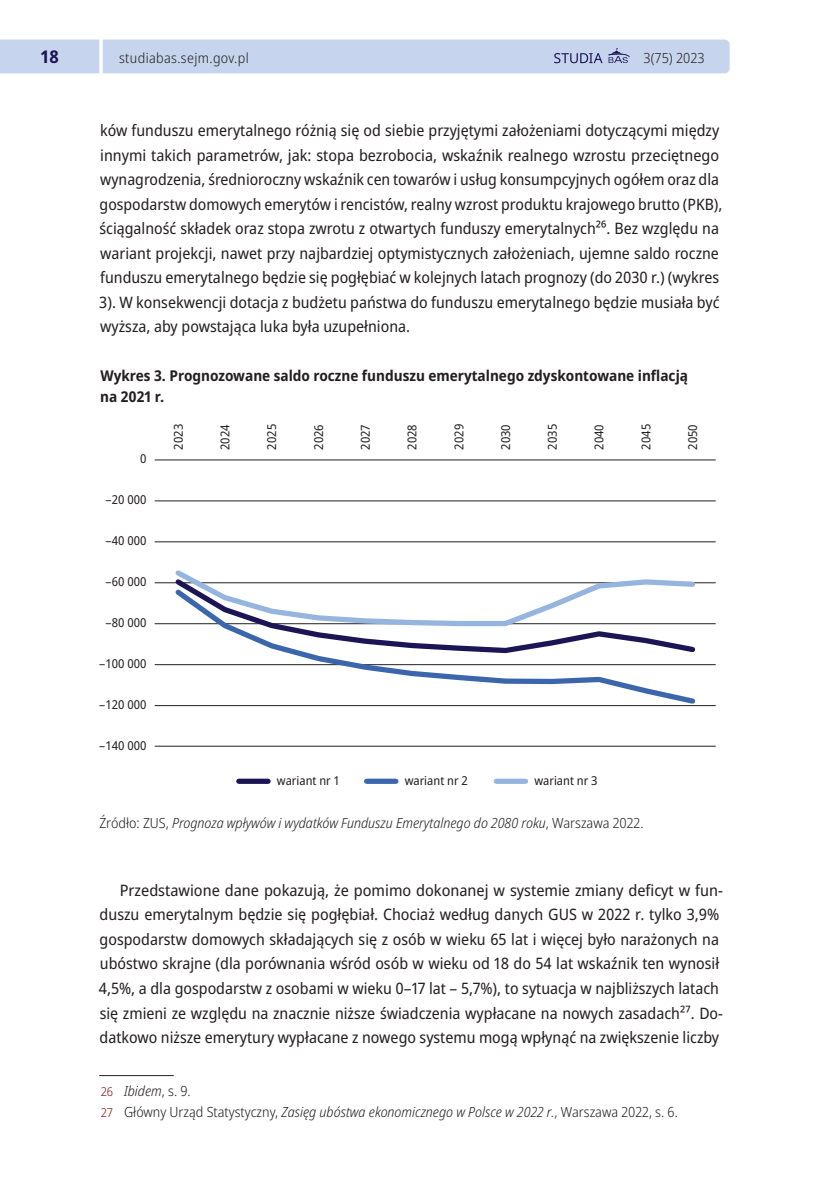
<style>
.page{position:relative;width:819px;height:1191px;background:#fff}
.page>*{position:absolute;margin:0;border:0;box-sizing:border-box;transform-origin:0 0}
.t1{font:700 semi-condensed 17.5px "Noto Sans";color:#1b1455}
.t2{font:semi-condensed 15.75px/24.5px "Noto Sans";color:#231f20}
.t3{font:700 semi-condensed 14.88px/21px "Noto Sans";color:#231f20}
.t4{font:300 semi-condensed 14px/20.5px "Noto Sans";color:#231f20}
.t5{font:italic 300 semi-condensed 14px "Noto Sans";color:#231f20}
.t6{font:300 semi-condensed 14px "Noto Sans";letter-spacing:.025em;color:#231f20}
.t7{font:semi-condensed 12.25px "Noto Sans";color:#231f20}
.s1{font-style:normal}
.s2{font-size:12.25px;color:#850e11}
.s3{font-style:italic}
</style>
<div class="page">
<div style="left:0;top:40px;width:729px;height:33px;background:#c6d5ed"></div>
<hr style="left:99px;top:0;width:4px;height:112px;background:#fff">
<hr style="left:155px;top:500px;width:560px;height:1px;background:#231f20">
<hr style="left:155px;top:541px;width:560px;height:1px;background:#231f20">
<hr style="left:155px;top:582px;width:560px;height:1px;background:#231f20">
<hr style="left:155px;top:623px;width:560px;height:1px;background:#231f20">
<hr style="left:155px;top:664px;width:560px;height:1px;background:#231f20">
<hr style="left:155px;top:705px;width:560px;height:1px;background:#231f20">
<hr style="left:155px;top:746px;width:560px;height:1px;background:#231f20">
<hr style="left:155px;top:459px;width:560px;height:1px;background:#231f20">
<svg style="left:171px;top:629px;width:527px;height:78px"></svg>
<svg style="left:171px;top:570px;width:527px;height:59px"></svg>
<div style="left:239px;top:778px;width:29px;height:6px;background:#1b1455"></div>
<div style="left:366px;top:778px;width:30px;height:6px;background:#3c66ac"></div>
<div style="left:496px;top:778px;width:29px;height:6px;background:#95b5de"></div>
<hr style="left:99px;top:1075px;width:75px;height:1px;background:#231f20">
<p class="t1" style="left:40px;top:44px;width:20px">18</p>
<p class="t6" style="left:119px;top:48px;width:131px">studiabas.sejm.gov.pl</p>
<p class="t4" style="left:643px;top:48px;width:63px">3(75) 2023</p>
<p class="t2" style="left:99px;top:119px;width:624px">ków funduszu emerytalnego różnią się od siebie przyjętymi założeniami dotyczącymi między innymi takich parametrów, jak: stopa bezrobocia, wskaźnik realnego wzrostu przeciętnego wynagrodzenia, średnioroczny wskaźnik cen towarów i usług konsumpcyjnych ogółem oraz dla gospodarstw domowych emerytów i rencistów, realny wzrost produktu krajowego brutto (PKB), ściągalność składek oraz stopa zwrotu z otwartych funduszy emerytalnych26. Bez względu na wariant projekcji, nawet przy najbardziej optymistycznych założeniach, ujemne saldo roczne funduszu emerytalnego będzie się pogłębiać w kolejnych latach prognozy (do 2030 r.) (wykres 3). W konsekwencji dotacja z budżetu państwa do funduszu emerytalnego będzie musiała być wyższa, aby powstająca luka była uzupełniona.</p>
<p class="t3" style="left:100px;top:365px;width:589px">Wykres 3. Prognozowane saldo roczne funduszu emerytalnego zdyskontowane inflacją na 2021 r.</p>
<p class="t7" style="left:140px;top:450px;width:8px">0</p>
<p class="t7" style="left:106px;top:491px;width:42px">–20 000</p>
<p class="t7" style="left:106px;top:532px;width:42px">–40 000</p>
<p class="t7" style="left:106px;top:573px;width:42px">–60 000</p>
<p class="t7" style="left:106px;top:614px;width:42px">–80 000</p>
<p class="t7" style="left:99px;top:655px;width:49px">–100 000</p>
<p class="t7" style="left:99px;top:695px;width:49px">–120 000</p>
<p class="t7" style="left:99px;top:736px;width:49px">–140 000</p>
<p class="t7" style="left:170px;top:449px;width:27px;rotate:-90deg">2023</p>
<p class="t7" style="left:216px;top:450px;width:27px;rotate:-90deg">2024</p>
<p class="t7" style="left:263px;top:449px;width:27px;rotate:-90deg">2025</p>
<p class="t7" style="left:310px;top:450px;width:27px;rotate:-90deg">2026</p>
<p class="t7" style="left:357px;top:450px;width:27px;rotate:-90deg">2027</p>
<p class="t7" style="left:403px;top:450px;width:27px;rotate:-90deg">2028</p>
<p class="t7" style="left:450px;top:449px;width:27px;rotate:-90deg">2029</p>
<p class="t7" style="left:497px;top:449px;width:27px;rotate:-90deg">2030</p>
<p class="t7" style="left:544px;top:449px;width:27px;rotate:-90deg">2035</p>
<p class="t7" style="left:590px;top:449px;width:27px;rotate:-90deg">2040</p>
<p class="t7" style="left:637px;top:449px;width:27px;rotate:-90deg">2045</p>
<p class="t7" style="left:684px;top:449px;width:27px;rotate:-90deg">2050</p>
<p class="t7" style="left:277px;top:771px;width:65px">wariant nr 1</p>
<p class="t7" style="left:404px;top:771px;width:65px">wariant nr 2</p>
<p class="t7" style="left:534px;top:771px;width:65px">wariant nr 3</p>
<p class="t5" style="left:99px;top:813px;width:545px"><span class="s1">Źródło: ZUS,</span> Prognoza wpływów i wydatków Funduszu Emerytalnego do 2080 roku<span class="s1">, Warszawa 2022.</span></p>
<p class="t2" style="left:99px;top:878px;width:625px;text-indent:21px">Przedstawione dane pokazują, że pomimo dokonanej w systemie zmiany deficyt w fun&shy;duszu emerytalnym będzie się pogłębiał. Chociaż według danych GUS w 2022 r. tylko 3,9% gospodarstw domowych składających się z osób w wieku 65 lat i więcej było narażonych na ubóstwo skrajne (dla porównania wśród osób w wieku od 18 do 54 lat wskaźnik ten wynosił 4,5%, a dla gospodarstw z osobami w wieku 0–17 lat – 5,7%), to sytuacja w najbliższych latach się zmieni ze względu na znacznie niższe świadczenia wypłacane na nowych zasadach27. Do&shy;datkowo niższe emerytury wypłacane z nowego systemu mogą wpłynąć na zwiększenie liczby</p>
<p class="t4" style="left:101px;top:1081px;width:578px"><span class="s2">26</span> <span class="s3">Ibidem</span>, s. 9.<br><span class="s2">27</span> Główny Urząd Statystyczny, <span class="s3">Zasięg ubóstwa ekonomicznego w Polsce w 2022 r.</span>, Warszawa 2022, s. 6.</p>
</div>
